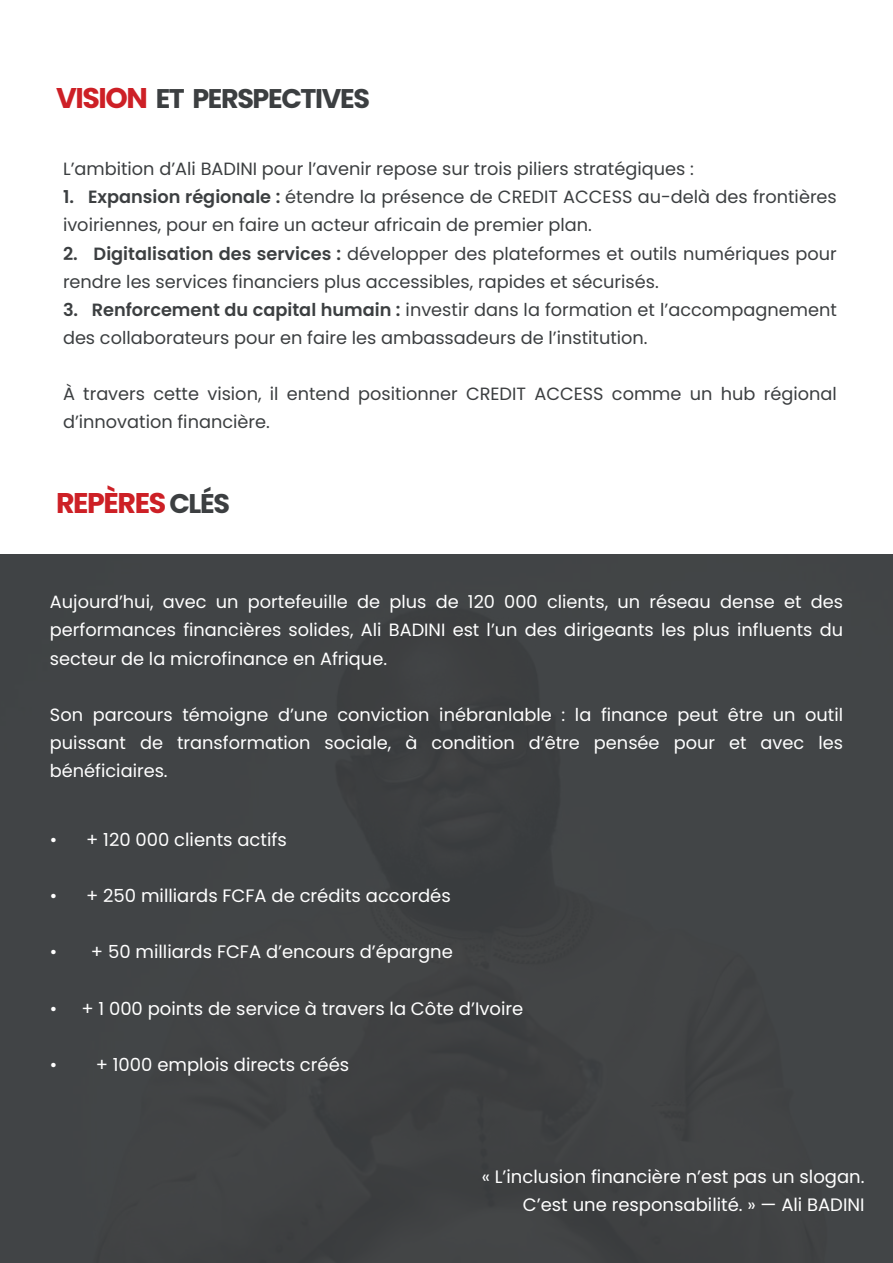
<style>
.page{position:relative;width:893px;height:1263px;background:#fff}
.page>*{position:absolute;margin:0;border:0;box-sizing:border-box;transform-origin:0 0}
.t1{font:700 28.5px "Poppins";letter-spacing:-.05em;color:#cd2026}
.t2{font:700 27px "Poppins";letter-spacing:-.05em;color:#3c3f41}
.t3{font:18px/28px "Poppins";color:#fff;text-align:right}
.t4{font:17.7px/28px "Poppins";color:#3c3f41}
.t5{font:17.7px/28px "Poppins";color:#fff;text-align:justify}
.s1{font-size:28.5px;color:#cd2026}
.s2{font-weight:600}
.s3{font-size:27px;color:#3c3f41}
</style>
<div class="page">
<div style="left:0;top:554px;width:893px;height:709px;background:#3c3f41"></div>
<h2 class="t2" style="left:56px;top:83px;width:315px"><span class="s1">VISION</span> ET PERSPECTIVES</h2>
<p class="t4" style="left:63px;top:155px;width:632px">L’ambition d’Ali BADINI pour l’avenir repose sur trois piliers stratégiques :</p>
<p class="t4" style="left:63px;top:183px;width:775px"><span class="s2">1. Expansion régionale :</span> étendre la présence de CREDIT ACCESS au-delà des frontières ivoiriennes, pour en faire un acteur africain de premier plan.</p>
<p class="t4" style="left:63px;top:239px;width:775px"><span class="s2">2. Digitalisation des services :</span> développer des plateformes et outils numériques pour rendre les services financiers plus accessibles, rapides et sécurisés.</p>
<p class="t4" style="left:63px;top:296px;width:775px"><span class="s2">3. Renforcement du capital humain :</span> investir dans la formation et l’accompagnement des collaborateurs pour en faire les ambassadeurs de l’institution.</p>
<p class="t4" style="left:63px;top:380px;width:775px">À travers cette vision, il entend positionner CREDIT ACCESS comme un hub régional d’innovation financière.</p>
<h1 class="t1" style="left:56px;top:487px;width:175px">REPÈRES <span class="s3">CLÉS</span></h1>
<p class="t5" style="left:50px;top:588px;width:795px">Aujourd’hui, avec un portefeuille de plus de 120 000 clients, un réseau dense et des performances financières solides, Ali BADINI est l’un des dirigeants les plus influents du secteur de la microfinance en Afrique.</p>
<p class="t5" style="left:50px;top:701px;width:795px">Son parcours témoigne d’une conviction inébranlable : la finance peut être un outil puissant de transformation sociale, à condition d’être pensée pour et avec les bénéficiaires.</p>
<p class="t3" style="left:50px;top:826px;width:238px">• + 120 000 clients actifs</p>
<p class="t3" style="left:50px;top:882px;width:402px">• + 250 milliards FCFA de crédits accordés</p>
<p class="t3" style="left:50px;top:938px;width:404px">• + 50 milliards FCFA d’encours d’épargne</p>
<p class="t3" style="left:50px;top:994px;width:475px">• + 1 000 points de service à travers la Côte d’Ivoire</p>
<p class="t3" style="left:50px;top:1050px;width:301px">• + 1000 emplois directs créés</p>
<p class="t3" style="left:482px;top:1163px;width:384px">« L’inclusion financière n’est pas un slogan.<br>C’est une responsabilité. » — Ali BADINI</p>
</div>
